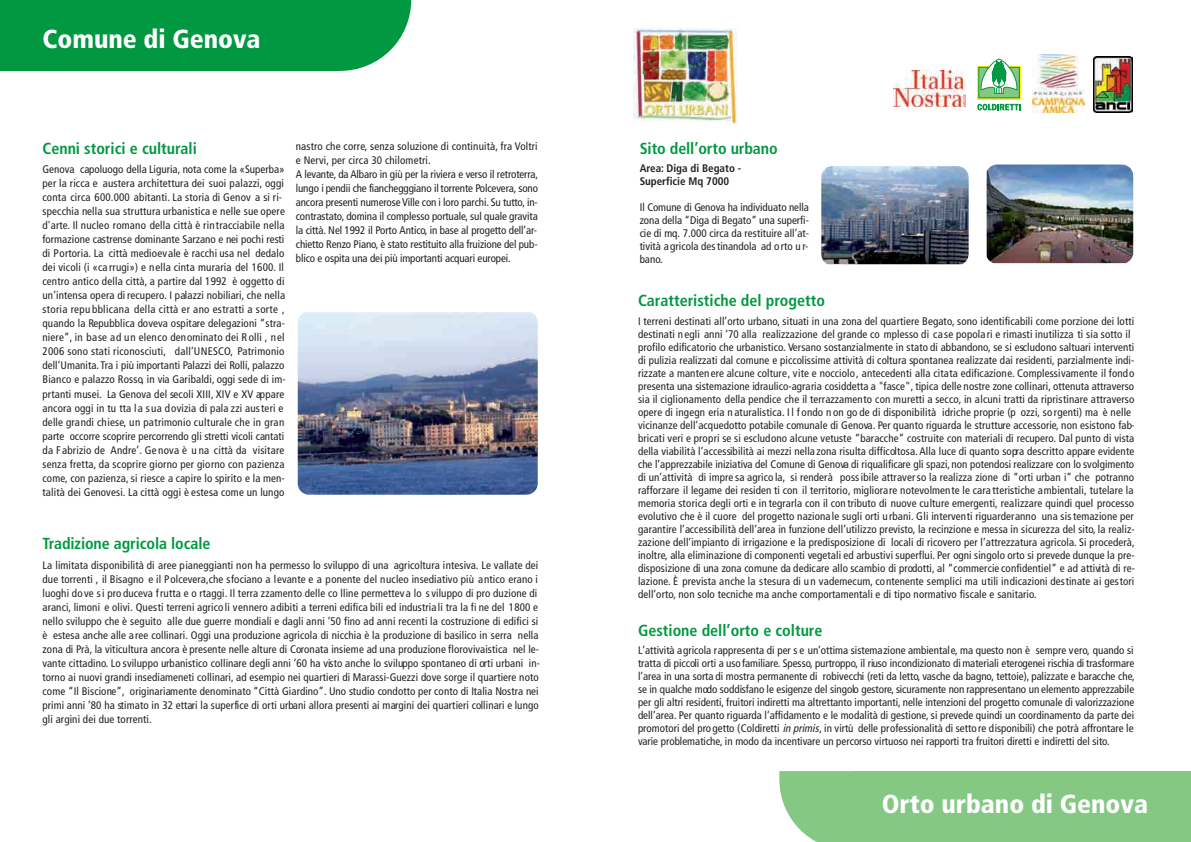
<style>
.page{position:relative;width:1191px;height:842px;background:#fff}
.page>*{position:absolute;margin:0;border:0;box-sizing:border-box;transform-origin:0 0}
.t1{font:900 condensed 26px "Frutiger";color:#fff}
.t2{font:700 condensed 16px "Frutiger";color:#009840}
.t3{font:condensed 11px/14px "Frutiger";letter-spacing:.01em;color:#231f20}
.t4{font:condensed 11px/14px "Frutiger";letter-spacing:-.01em;color:#231f20}
.t5{font:700 condensed 11px/13px "Frutiger";color:#231f20}
.s1{font-style:italic}
</style>
<div class="page">
<img style="left:298px;top:312px;width:240px;height:183px">
<img style="left:821px;top:166px;width:147px;height:98px">
<img style="left:986px;top:165px;width:147px;height:98px">
<div style="left:850px;top:771px;width:341px;height:71px;background:#84c884"></div>
<svg style="left:779px;top:771px;width:72px;height:71px;background:#94cf94"></svg>
<div style="left:0;top:0;width:340px;height:71px;background:#009840"></div>
<svg style="left:340px;top:0;width:71px;height:71px"></svg>
<img style="left:634px;top:28px;width:104px;height:96px">
<div style="left:894px;top:71px;width:71px;height:39px;background:linear-gradient(to right,#fff,#fff)"></div>
<img style="left:894px;top:71px;width:71px;height:35px">
<div style="left:1093px;top:57px;width:40px;height:55px;background:#000"></div>
<img style="left:1094px;top:57px;width:38px;height:55px">
<svg style="left:977px;top:66px;width:44px;height:44px"></svg>
<svg style="left:977px;top:66px;width:43px;height:33px"></svg>
<div style="left:978px;top:67px;width:41px;height:31px;background:#84c884"></div>
<div style="left:978px;top:67px;width:41px;height:31px;border:1px solid #009840"></div>
<svg style="left:979px;top:59px;width:39px;height:35px"></svg>
<svg style="left:977px;top:104px;width:43px;height:6px"></svg>
<img style="left:1032px;top:54px;width:52px;height:58px">
<h1 class="t1" style="left:43px;top:23px;width:220px">Comune di Genova</h1>
<h2 class="t2" style="left:43px;top:139px;width:156px">Cenni storici e culturali</h2>
<p class="t3" style="left:43px;top:163px;width:245px">Genova capoluogo della Liguria, nota come la «Superba» per la ricca e austera architettura dei suoi palazzi, oggi conta circa 600.000 abitanti. La storia di Genov a si ri&shy;specchia nella sua struttura urbanistica e nelle sue opere d'arte. Il nucleo romano della città è rintracciabile nella formazione castrense dominante Sarzano e nei pochi resti di Portoria. La città medioevale è racchi usa nel dedalo dei vicoli (i «carrugi») e nella cinta muraria del 1600. Il centro antico della città, a partire dal 1992 è oggetto di un’intensa opera di recupero. I palazzi nobiliari, che nella storia repu bblicana della città er ano estratti a sorte , quando la Repubblica doveva ospitare delegazioni “stra&shy;niere”, in base ad un elenco denominato dei R olli , nel 2006 sono stati riconosciuti, dall’UNESCO, Patrimonio dell’Umanita. Tra i più importanti Palazzi dei Rolli, palazzo Bianco e palazzo Rosso, in via Garibaldi, oggi sede di im&shy;prtanti musei. La Genova del secoli XIII, XIV e XV appare ancora oggi in tu tta la sua dovizia di pala zzi austeri e delle grandi chiese, un patrimonio culturale che in gran parte occorre scoprire percorrendo gli stretti vicoli cantati da Fabrizio de Andre’. Ge nova è u na città da visitare senza fretta, da scoprire giorno per giorno con pazienza come, con pazienza, si riesce a capire lo spirito e la men&shy;talità dei Genovesi. La città oggi è estesa come un lungo</p>
<p class="t4" style="left:296px;top:139px;width:244px">nastro che corre, senza soluzione di continuità, fra Voltri e Nervi, per circa 30 chilometri.<br>A levante, da Albaro in giù per la riviera e verso il retroterra, lungo i pendii che fianchegggiano il torrente Polcevera, sono ancora presenti numerose Ville con i loro parchi. Su tutto, in&shy;contrastato, domina il complesso portuale, sul quale gravita la città. Nel 1992 il Porto Antico, in base al progetto dell’ar&shy;chietto Renzo Piano, è stato restituito alla fruizione del pub&shy;blico e ospita una dei più importanti acquari europei.</p>
<h2 class="t2" style="left:43px;top:534px;width:169px">Tradizione agricola locale</h2>
<p class="t3" style="left:42px;top:558px;width:499px">La limitata disponibilità di aree pianeggianti non ha permesso lo sviluppo di una agricoltura intesiva. Le vallate dei due torrenti , il Bisagno e il Polcevera,che sfociano a levante e a ponente del nucleo insediativo più antico erano i luoghi do ve s i pro duceva f rutta e o rtaggi. Il terra zzamento delle co lline permetteva lo s viluppo di pro duzione di aranci, limoni e olivi. Questi terreni agrico li vennero adibiti a terreni edifica bili ed industria li tra la fi ne del 1800 e nello sviluppo che è seguito alle due guerre mondiali e dagli anni ’50 fino ad anni recenti la costruzione di edifici si è estesa anche alle aree collinari. Oggi una produzione agricola di nicchia è la produzione di basilico in serra nella zona di Prà, la viticultura ancora è presente nelle alture di Coronata insieme ad una produzione florovivaistica nel le&shy;vante cittadino. Lo sviluppo urbanistico collinare degli anni ’60 ha visto anche lo sviluppo spontaneo di orti urbani in&shy;torno ai nuovi grandi insediameneti collinari, ad esempio nei quartieri di Marassi-Guezzi dove sorge il quartiere noto come “Il Biscione”, originariamente denominato “Città Giardino”. Uno studio condotto per conto di Italia Nostra nei primi anni ’80 ha stimato in 32 ettari la superfice di orti urbani allora presenti ai margini dei quartieri collinari e lungo gli argini dei due torrenti.</p>
<h2 class="t2" style="left:639px;top:139px;width:139px">Sito dell’orto urbano</h2>
<p class="t5" style="left:639px;top:162px;width:103px">Area: Diga di Begato -<br>Superficie Mq 7000</p>
<p class="t3" style="left:639px;top:201px;width:171px;line-height:13px;text-align:justify">Il Comune di Genova ha individuato nella zona della “Diga di Begato” una superfi&shy;cie di mq. 7.000 circa da restituire all’at&shy;tività a gricola destinandola ad o rto u r&shy;bano.</p>
<h2 class="t2" style="left:638px;top:291px;width:188px">Caratteristiche del progetto</h2>
<p class="t3" style="left:638px;top:315px;width:498px;line-height:13px">I terreni destinati all’orto urbano, situati in una zona del quartiere Begato, sono identificabili come porzione dei lotti destinati n egli anni ‘70 alla realizzazione del grande co mplesso di case popolari e rimasti inutilizza ti sia sotto il profilo edificatorio che urbanistico. Versano sostanzialmente in stato di abbandono, se si escludono saltuari interventi di pulizia realizzati dal comune e piccolissime attività di coltura spontanea realizzate dai residenti, parzialmente indi&shy;rizzate a mantenere alcune colture, vite e nocciolo, antecedenti alla citata edificazione. Complessivamente il fondo presenta una sistemazione idraulico-agraria cosiddetta a "fasce", tipica delle nostre zone collinari, ottenuta attraverso sia il ciglionamento della pendice che il terrazzamento con muretti a secco, in alcuni tratti da ripristinare attraverso opere di ingegn eria n aturalistica. I l f ondo n on go de di disponibilità idriche proprie (p ozzi, so rgenti) ma è nelle vicinanze dell’acquedotto potabile comunale di Genova. Per quanto riguarda le strutture accessorie, non esistono fab&shy;bricati veri e propri se si escludono alcune vetuste “baracche” costruite con materiali di recupero. Dal punto di vista della viabilità l’accessibilità ai mezzi nella zona risulta difficoltosa. Alla luce di quanto sopra descritto appare evidente che l’apprezzabile iniziativa del Comune di Genova di riqualificare gli spazi, non potendosi realizzare con lo svolgimento di un’attività di impre sa agrico la, si renderà possibile attraver so la realizza zione di “orti urban i” che potranno rafforzare il legame dei residen ti con il territorio, migliorare notevolmente le cara tteristiche ambientali, tutelare la memoria storica degli orti e in tegrarla con il con tributo di nuove culture emergenti, realizzare quindi quel processo evolutivo che è il cuore del progetto nazionale sugli orti u rbani. Gli interventi riguarderanno una sistemazione per garantire l’accessibilità dell’area in funzione dell’utilizzo previsto, la recinzione e messa in sicurezza del sito, la realiz&shy;zazione dell’impianto di irrigazione e la predisposizione di locali di ricovero per l’attrezzatura agricola. Si procederà, inoltre, alla eliminazione di componenti vegetali ed arbustivi superflui. Per ogni singolo orto si prevede dunque la pre&shy;disposizione di una zona comune da dedicare allo scambio di prodotti, al “commercie confidentiel” e ad attività di re&shy;lazione. È prevista anche la stesura di u n vademecum, contenente semplici ma utili indicazioni destinate ai gestori dell’orto, non solo tecniche ma anche comportamentali e di tipo normativo fiscale e sanitario.</p>
<h2 class="t2" style="left:638px;top:621px;width:186px">Gestione dell’orto e colture</h2>
<p class="t3" style="left:638px;top:644px;width:498px;line-height:13px;text-align:justify">L’attività agricola rappresenta di per s e un’ottima sistemazione ambientale, ma questo non è sempre vero, quando si tratta di piccoli orti a uso familiare. Spesso, purtroppo, il riuso incondizionato di materiali eterogenei rischia di trasformare l’area in una sorta di mostra permanente di robivecchi (reti da letto, vasche da bagno, tettoie), palizzate e baracche che, se in qualche modo soddisfano le esigenze del singolo gestore, sicuramente non rappresentano un elemento apprezzabile per gli altri residenti, fruitori indiretti ma altrettanto importanti, nelle intenzioni del progetto comunale di valorizzazione dell’area. Per quanto riguarda l’affidamento e le modalità di gestione, si prevede quindi un coordinamento da parte dei promotori del progetto (Coldiretti <span class="s1">in primis</span>, in virtù delle professionalità di setto re disponibili) che potrà affrontare le varie problematiche, in modo da incentivare un percorso virtuoso nei rapporti tra fruitori diretti e indiretti del sito.</p>
<h1 class="t1" style="left:881px;top:789px;width:268px">Orto urbano di Genova</h1>
</div>
